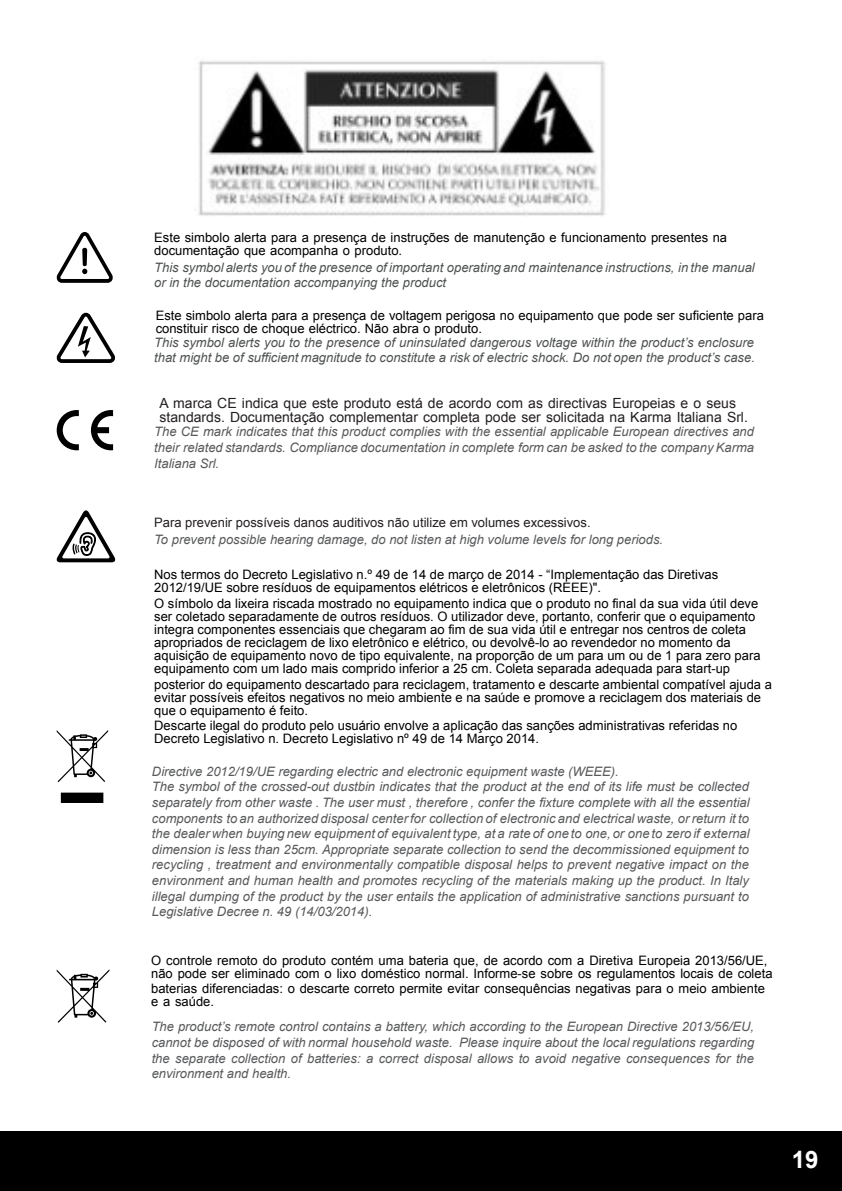
<style>
.page{position:relative;width:842px;height:1191px;background:#fff}
.page>*{position:absolute;margin:0;border:0;box-sizing:border-box;transform-origin:0 0}
.t1{font:700 24px "Arial";color:#fff}
.t2{font:14px/14px "Arial";color:#231f20}
.t3{font:13px/13px "Arial";color:#000}
.t4{font:italic 13px/15.6px "Arial";color:#58595b;text-align:justify}
.t5{font:italic 13px/15.6px "Arial";color:#4f5252}
.t6{font:13px "Arial";color:#231f20}
</style>
<div class="page">
<div style="left:0;top:1131px;width:842px;height:60px;background:#000"></div>
<img style="left:198px;top:60px;width:408px;height:156px">
<svg style="left:56px;top:313px;width:59px;height:50px"></svg>
<svg style="left:56px;top:232px;width:57px;height:51px"></svg>
<svg style="left:57px;top:410px;width:22px;height:40px"></svg>
<svg style="left:91px;top:410px;width:22px;height:40px"></svg>
<svg style="left:56px;top:510px;width:59px;height:52px"></svg>
<svg style="left:57px;top:730px;width:51px;height:73px"></svg>
<svg style="left:57px;top:969px;width:52px;height:53px"></svg>
<p class="t3" style="left:154px;top:232px;width:574px">Este simbolo alerta para a presença de instruções de manutenção e funcionamento presentes na documentação que acompanha o produto.</p>
<p class="t5" style="left:154px;top:260px;width:602px">This symbol alerts you of the presence of important operating and maintenance instructions, in the manual or in the documentation accompanying the product</p>
<p class="t3" style="left:156px;top:310px;width:610px">Este simbolo alerta para a presença de voltagem perigosa no equipamento que pode ser suficiente para constituir risco de choque eléctrico. Não abra o produto.</p>
<p class="t5" style="left:154px;top:336px;width:602px">This symbol alerts you to the presence of uninsulated dangerous voltage within the product’s enclosure that might be of sufficient magnitude to constitute a risk of electric shock. Do not open the product’s case.</p>
<p class="t2" style="left:160px;top:396px;width:590px">A marca CE indica que este produto está de acordo com as directivas Europeias e o seus standards. Documentação complementar completa pode ser solicitada na Karma Italiana Srl.</p>
<p class="t4" style="left:154px;top:425px;width:601px">The CE mark indicates that this product complies with the essential applicable European directives and their related standards. Compliance documentation in complete form can be asked to the company Karma Italiana Srl.</p>
<p class="t6" style="left:154px;top:518px;width:438px">Para prevenir possíveis danos auditivos não utilize em volumes excessivos.</p>
<p class="t4" style="left:154px;top:533px;width:510px">To prevent possible hearing damage, do not listen at high volume levels for long periods.</p>
<p class="t3" style="left:154px;top:569px;width:565px">Nos termos do Decreto Legislativo n.º 49 de 14 de março de 2014 - “Implementação das Diretivas<br>2012/19/UE sobre resíduos de equipamentos elétricos e eletrônicos (REEE)".</p>
<p class="t3" style="left:154px;top:598px;width:608px">O símbolo da lixeira riscada mostrado no equipamento indica que o produto no final da sua vida útil deve ser coletado separadamente de outros resíduos. O utilizador deve, portanto, conferir que o equipamento integra componentes essenciais que chegaram ao fim de sua vida útil e entregar nos centros de coleta apropriados de reciclagem de lixo eletrônico e elétrico, ou devolvê-lo ao revendedor no momento da aquisição de equipamento novo de tipo equivalente, na proporção de um para um ou de 1 para zero para equipamento com um lado mais comprido inferior a 25 cm. Coleta separada adequada para start-up</p>
<p class="t3" style="left:154px;top:679px;width:619px">posterior do equipamento descartado para reciclagem, tratamento e descarte ambiental compatível ajuda a evitar possíveis efeitos negativos no meio ambiente e na saúde e promove a reciclagem dos materiais de que o equipamento é feito.</p>
<p class="t3" style="left:154px;top:720px;width:585px">Descarte ilegal do produto pelo usuário envolve a aplicação das sanções administrativas referidas no<br>Decreto Legislativo n. Decreto Legislativo nº 49 de 14 Março 2014.</p>
<p class="t4" style="left:152px;top:764px;width:599px;text-align:left">Directive 2012/19/UE regarding electric and electronic equipment waste (WEEE).<br>The symbol of the crossed-out dustbin indicates that the product at the end of its life must be collected separately from other waste . The user must , therefore , confer the fixture complete with all the essential components to an authorized disposal center for collection of electronic and electrical waste, or return it to the dealer when buying new equipment of equivalent type, at a rate of one to one, or one to zero if external dimension is less than 25cm. Appropriate separate collection to send the decommissioned equipment to recycling , treatment and environmentally compatible disposal helps to prevent negative impact on the environment and human health and promotes recycling of the materials making up the product. In Italy illegal dumping of the product by the user entails the application of administrative sanctions pursuant to Legislative Decree n. 49 (14/03/2014).</p>
<p class="t3" style="left:151px;top:955px;width:623px">O controle remoto do produto contém uma bateria que, de acordo com a Diretiva Europeia 2013/56/UE, não pode ser eliminado com o lixo doméstico normal. Informe-se sobre os regulamentos locais de coleta</p>
<p class="t3" style="left:151px;top:983px;width:615px">baterias diferenciadas: o descarte correto permite evitar consequências negativas para o meio ambiente e a saúde.</p>
<p class="t4" style="left:152px;top:1020px;width:604px">The product’s remote control contains a battery, which according to the European Directive 2013/56/EU, cannot be disposed of with normal household waste. Please inquire about the local regulations regarding the separate collection of batteries: a correct disposal allows to avoid negative consequences for the environment and health.</p>
<h1 class="t1" style="left:792px;top:1150px;width:28px">19</h1>
</div>
